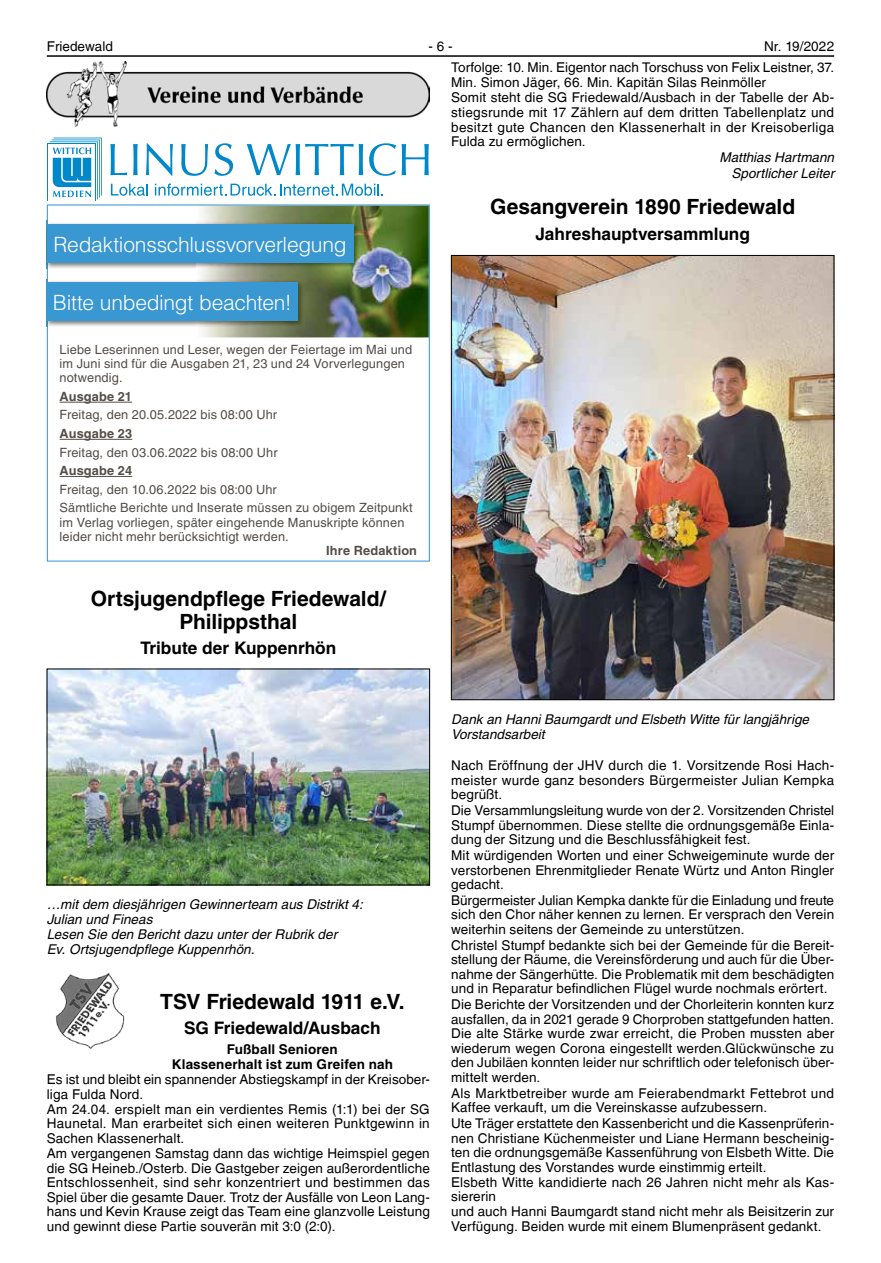
<style>
.page{position:relative;width:881px;height:1263px;background:#fff}
.page>*{position:absolute;margin:0;border:0;box-sizing:border-box;transform-origin:0 0}
.t1{font:700 21px/22.6px "Helvetica LT";letter-spacing:-.005em;color:#000;text-align:center}
.t2{font:300 21px "Helvetica LT";letter-spacing:-.015em;color:#fff}
.t3{font:700 17.25px "Helvetica LT";color:#000}
.t4{font:13.5px/14.9px "Helvetica LT";letter-spacing:.01em;color:#000}
.t5{font:italic 13.5px/15px "Helvetica LT";color:#000}
.t6{font:700 13.5px/15.1px "Helvetica LT";letter-spacing:.01em;color:#000;text-align:center}
.t7{font:12.75px/14.2px "Helvetica LT";letter-spacing:.01em;color:#544d48}
.t8{font:700 12.75px "Helvetica LT";letter-spacing:.015em;color:#544d48}
</style>
<div class="page">
<hr style="left:47px;top:55px;width:786px;height:2px;background:#000">
<img style="left:453px;top:257px;width:378px;height:441px">
<img style="left:47px;top:62px;width:382px;height:64px">
<svg style="left:110px;top:144px;width:17px;height:31px"></svg>
<svg style="left:133px;top:144px;width:5px;height:31px"></svg>
<svg style="left:146px;top:143px;width:27px;height:33px"></svg>
<svg style="left:181px;top:144px;width:27px;height:32px"></svg>
<svg style="left:214px;top:143px;width:19px;height:33px"></svg>
<svg style="left:246px;top:144px;width:117px;height:31px"></svg>
<svg style="left:369px;top:143px;width:59px;height:33px"></svg>
<svg style="left:50px;top:138px;width:52px;height:61px"></svg>
<svg style="left:111px;top:184px;width:37px;height:12px"></svg>
<svg style="left:155px;top:183px;width:228px;height:13px"></svg>
<svg style="left:47px;top:204px;width:382px;height:358px"></svg>
<img style="left:47px;top:221px;width:312px;height:47px">
<div style="left:47px;top:224px;width:306px;height:39px;background:#3997d2"></div>
<img style="left:47px;top:279px;width:257px;height:48px">
<div style="left:47px;top:283px;width:251px;height:38px;background:#3997d2"></div>
<hr style="left:60px;top:402px;width:72px;height:1px;background:#544d48">
<hr style="left:60px;top:439px;width:72px;height:1px;background:#544d48">
<hr style="left:60px;top:476px;width:72px;height:1px;background:#544d48">
<img style="left:49px;top:671px;width:378px;height:212px">
<img style="left:56px;top:973px;width:69px;height:76px">
<p class="t4" style="left:47px;top:39px;width:68px">Friedewald</p>
<p class="t4" style="left:428px;top:39px;width:26px">- 6 -</p>
<p class="t4" style="left:451px;top:35px;width:384px;line-height:21.3px;text-align:right">Nr. 19/2022<br>Torfolge: 10. Min. Eigentor nach Torschuss von Felix Leistner, 37.</p>
<p class="t4" style="left:451px;top:75px;width:384px">Min. Simon Jäger, 66. Min. Kapitän Silas Reinmöller<br>Somit steht die SG Friedewald/Ausbach in der Tabelle der Ab&shy;stiegsrunde mit 17 Zählern auf dem dritten Tabellenplatz und besitzt gute Chancen den Klassenerhalt in der Kreisoberliga Fulda zu ermöglichen.</p>
<p class="t5" style="left:719px;top:149px;width:116px;line-height:15.8px;text-align:right">Matthias Hartmann<br>Sportlicher Leiter</p>
<h1 class="t1" style="left:490px;top:195px;width:306px">Gesangverein 1890 Friedewald</h1>
<p class="t3" style="left:535px;top:224px;width:216px">Jahreshauptversammlung</p>
<h1 class="t2" style="left:53px;top:231px;width:294px">Redaktionsschlussvorverlegung</h1>
<h1 class="t2" style="left:53px;top:289px;width:240px">Bitte unbedingt beachten!</h1>
<p class="t7" style="left:60px;top:342px;width:354px">Liebe Leserinnen und Leser, wegen der Feiertage im Mai und im Juni sind für die Ausgaben 21, 23 und 24 Vorverlegungen notwendig.</p>
<p class="t8" style="left:60px;top:389px;width:74px">Ausgabe 21</p>
<p class="t7" style="left:60px;top:408px;width:219px">Freitag, den 20.05.2022 bis 08:00 Uhr</p>
<p class="t8" style="left:60px;top:426px;width:74px">Ausgabe 23</p>
<p class="t7" style="left:60px;top:445px;width:219px">Freitag, den 03.06.2022 bis 08:00 Uhr</p>
<p class="t8" style="left:60px;top:463px;width:74px">Ausgabe 24</p>
<p class="t7" style="left:60px;top:480px;width:354px;line-height:18.6px">Freitag, den 10.06.2022 bis 08:00 Uhr<br>Sämtliche Berichte und Inserate müssen zu obigem Zeitpunkt</p>
<p class="t7" style="left:60px;top:515px;width:346px">im Verlag vorliegen, später eingehende Manuskripte können leider nicht mehr berücksichtigt werden.</p>
<p class="t8" style="left:326px;top:543px;width:92px">Ihre Redaktion</p>
<h1 class="t1" style="left:91px;top:587px;width:296px">Ortsjugendpflege Friedewald/<br>Philippsthal</h1>
<p class="t3" style="left:140px;top:638px;width:197px">Tribute der Kuppenrhön</p>
<p class="t5" style="left:47px;top:896px;width:317px">…mit dem diesjährigen Gewinnerteam aus Distrikt 4:<br>Julian und Fineas<br>Lesen Sie den Bericht dazu unter der Rubrik der<br>Ev. Ortsjugendpflege Kuppenrhön.</p>
<h1 class="t1" style="left:160px;top:990px;width:246px">TSV Friedewald 1911 e.V.</h1>
<p class="t3" style="left:184px;top:1018px;width:198px">SG Friedewald/Ausbach</p>
<p class="t6" style="left:172px;top:1041px;width:223px">Fußball Senioren<br>Klassenerhalt ist zum Greifen nah</p>
<p class="t4" style="left:47px;top:1072px;width:384px">Es ist und bleibt ein spannender Abstiegskampf in der Kreisober&shy;liga Fulda Nord.<br>Am 24.04. erspielt man ein verdientes Remis (1:1) bei der SG Haunetal. Man erarbeitet sich einen weiteren Punktgewinn in Sachen Klassenerhalt.<br>Am vergangenen Samstag dann das wichtige Heimspiel gegen die SG Heineb./Osterb. Die Gastgeber zeigen außerordentliche Entschlossenheit, sind sehr konzentriert und bestimmen das Spiel über die gesamte Dauer. Trotz der Ausfälle von Leon Lang&shy;hans und Kevin Krause zeigt das Team eine glanzvolle Leistung und gewinnt diese Partie souverän mit 3:0 (2:0).</p>
<p class="t5" style="left:451px;top:712px;width:359px;line-height:14.5px">Dank an Hanni Baumgardt und Elsbeth Witte für langjährige<br>Vorstandsarbeit</p>
<p class="t4" style="left:451px;top:758px;width:384px">Nach Eröffnung der JHV durch die 1. Vorsitzende Rosi Hach&shy;meister wurde ganz besonders Bürgermeister Julian Kempka begrüßt.<br>Die Versammlungsleitung wurde von der 2. Vorsitzenden Christel Stumpf übernommen. Diese stellte die ordnungsgemäße Einla&shy;dung der Sitzung und die Beschlussfähigkeit fest.<br>Mit würdigenden Worten und einer Schweigeminute wurde der verstorbenen Ehrenmitglieder Renate Würtz und Anton Ringler gedacht.<br>Bürgermeister Julian Kempka dankte für die Einladung und freute sich den Chor näher kennen zu lernen. Er versprach den Verein weiterhin seitens der Gemeinde zu unterstützen.<br>Christel Stumpf bedankte sich bei der Gemeinde für die Bereit&shy;stellung der Räume, die Vereinsförderung und auch für die Über&shy;nahme der Sängerhütte. Die Problematik mit dem beschädigten und in Reparatur befindlichen Flügel wurde nochmals erörtert.<br>Die Berichte der Vorsitzenden und der Chorleiterin konnten kurz ausfallen, da in 2021 gerade 9 Chorproben stattgefunden hatten.<br>Die alte Stärke wurde zwar erreicht, die Proben mussten aber wiederum wegen Corona eingestellt werden.Glückwünsche zu den Jubiläen konnten leider nur schriftlich oder telefonisch über&shy;mittelt werden.<br>Als Marktbetreiber wurde am Feierabendmarkt Fettebrot und Kaffee verkauft, um die Vereinskasse aufzubessern.<br>Ute Träger erstattete den Kassenbericht und die Kassenprüferin&shy;nen Christiane Küchenmeister und Liane Hermann bescheinig&shy;ten die ordnungsgemäße Kassenführung von Elsbeth Witte. Die Entlastung des Vorstandes wurde einstimmig erteilt.<br>Elsbeth Witte kandidierte nach 26 Jahren nicht mehr als Kas&shy;siererin<br>und auch Hanni Baumgardt stand nicht mehr als Beisitzerin zur Verfügung. Beiden wurde mit einem Blumenpräsent gedankt.</p>
</div>
